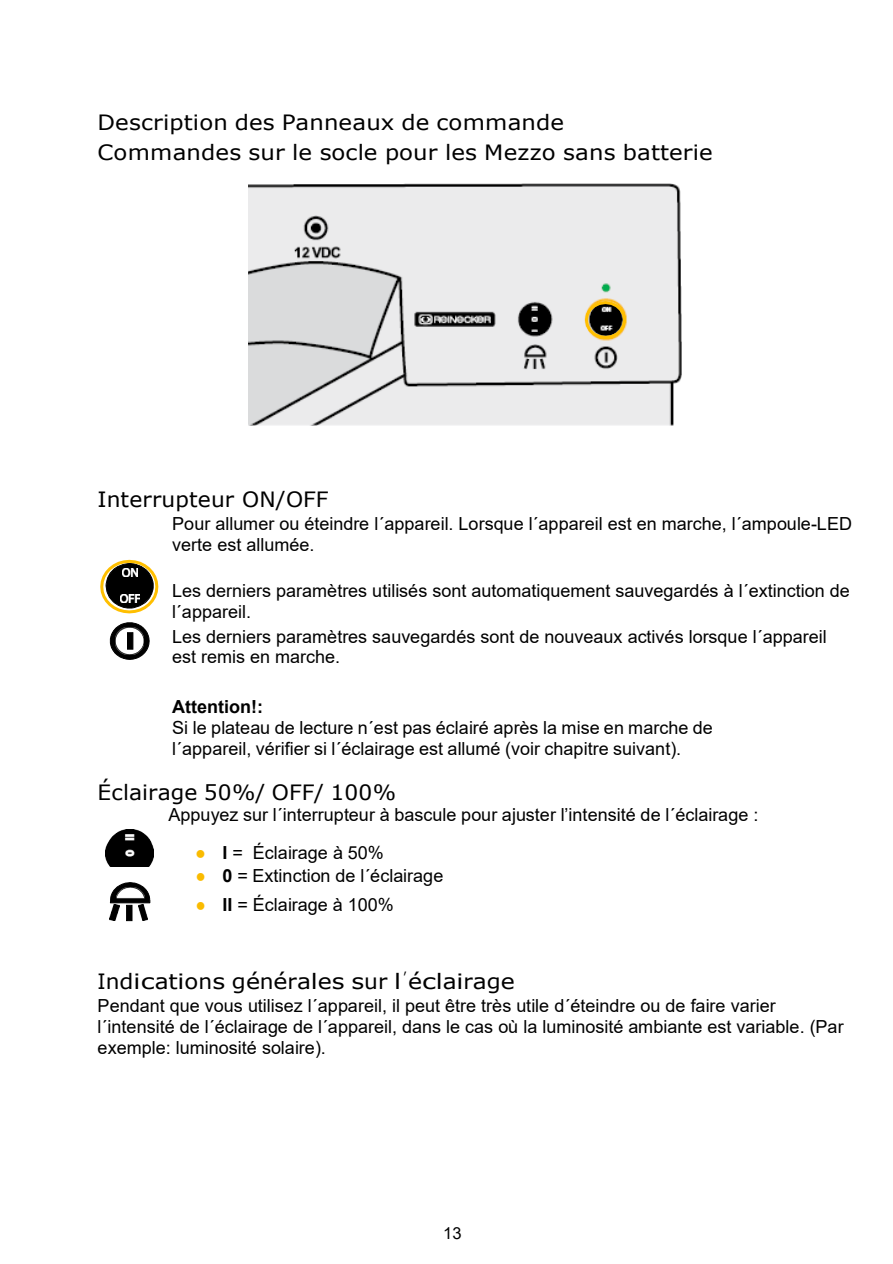
<style>
.page{position:relative;width:893px;height:1264px;background:#fff}
.page>*{position:absolute;margin:0;border:0;box-sizing:border-box;transform-origin:0 0}
.t1{font:21px/29.7px "Verdana";letter-spacing:.005em;color:#000;scale:1.08 1}
.t2{font:21px "Verdana";letter-spacing:.005em;color:#000}
.t3{font:21px "Verdana";letter-spacing:.005em;color:#000;scale:.92 1}
.t4{font:18px/20.7px "Arial";color:#000}
.t5{font:700 18px "Arial";color:#000}
.t6{font:16.5px "Arial";color:#000}
.s1{font-family:"Microsoft Sans Serif";color:#fabb00}
.s2{font-weight:700}
</style>
<div class="page">
<img style="left:248px;top:184px;width:433px;height:241px">
<svg style="left:583px;top:299px;width:44px;height:41px"></svg>
<img style="left:105px;top:829px;width:48px;height:37px">
<svg style="left:100px;top:559px;width:59px;height:55px"></svg>
<svg style="left:110px;top:622px;width:39px;height:37px"></svg>
<div style="left:127px;top:632px;width:6px;height:17px;background:#000"></div>
<svg style="left:110px;top:882px;width:40px;height:20px"></svg>
<svg style="left:126px;top:905px;width:6px;height:15px"></svg>
<img style="left:110px;top:904px;width:9px;height:16px">
<img style="left:138px;top:904px;width:10px;height:16px">
<p class="t1" style="left:98px;top:108px;width:571px">Description des Panneaux de commande<br>Commandes sur le socle pour les Mezzo sans batterie</p>
<p class="t2" style="left:98px;top:485px;width:232px">Interrupteur ON/OFF</p>
<p class="t4" style="left:172px;top:513px;width:681px">Pour allumer ou éteindre l´appareil. Lorsque l´appareil est en marche, l´ampoule-LED verte est allumée.</p>
<p class="t4" style="left:172px;top:580px;width:679px">Les derniers paramètres utilisés sont automatiquement sauvegardés à l´extinction de l´appareil.</p>
<p class="t4" style="left:172px;top:625px;width:656px">Les derniers paramètres sauvegardés sont de nouveaux activés lorsque l´appareil est remis en marche.</p>
<p class="t5" style="left:172px;top:694px;width:92px">Attention!:</p>
<p class="t4" style="left:172px;top:717px;width:542px">Si le plateau de lecture n´est pas éclairé après la mise en marche de l´appareil, vérifier si l´éclairage est allumé (voir chapitre suivant).</p>
<p class="t2" style="left:98px;top:777px;width:300px">Éclairage 50%/ OFF/ 100%</p>
<p class="t4" style="left:168px;top:804px;width:591px">Appuyez sur l´interrupteur à bascule pour ajuster l’intensité de l´éclairage :</p>
<p class="t4" style="left:195px;top:841px;width:190px"><span class="s1">●</span> <span class="s2">I</span> = Éclairage à 50%</p>
<p class="t4" style="left:195px;top:864px;width:249px"><span class="s1">●</span> <span class="s2">0</span> = Extinction de l´éclairage</p>
<p class="t4" style="left:195px;top:893px;width:200px"><span class="s1">●</span> <span class="s2">II</span> = Éclairage à 100%</p>
<p class="t3" style="left:98px;top:966px;width:455px">Indications générales sur l´éclairage</p>
<p class="t4" style="left:98px;top:995px;width:747px">Pendant que vous utilisez l´appareil, il peut être très utile d´éteindre ou de faire varier l´intensité de l´éclairage de l´appareil, dans le cas où la luminosité ambiante est variable. (Par exemple: luminosité solaire).</p>
<p class="t6" style="left:443px;top:1221px;width:20px">13</p>
</div>
